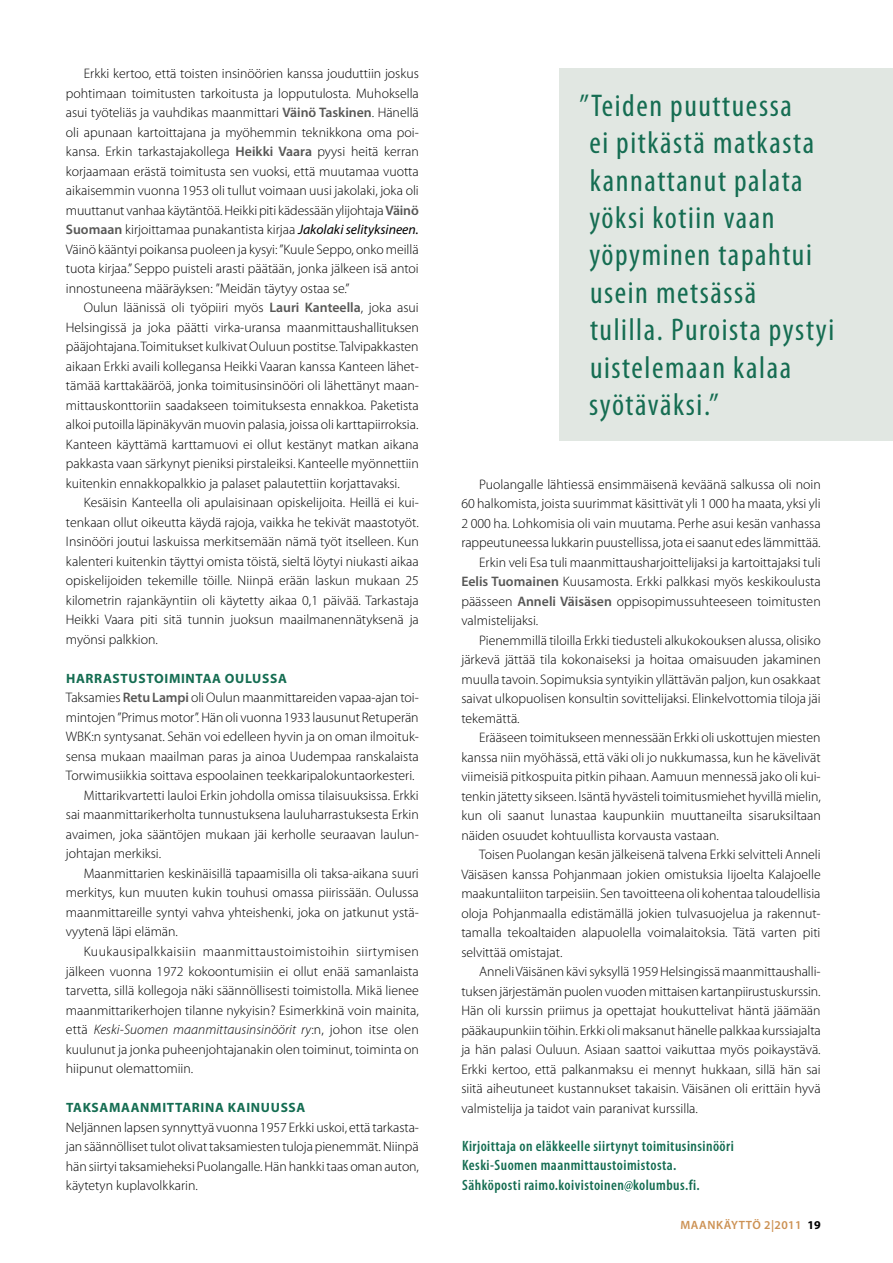
<style>
.page{position:relative;width:893px;height:1263px;background:#fff}
.page>*{position:absolute;margin:0;border:0;box-sizing:border-box;transform-origin:0 0}
.t1{font:condensed 31.5px/37.5px "Myriad Pro";letter-spacing:.05em;color:#156d52}
.t2{font:600 condensed 15px/19.5px "Myriad Pro";letter-spacing:.03em;color:#156d52}
.t3{font:300 13.8px/19.5px "Myriad Pro";color:#000;text-align:justify}
.t4{font:italic 300 13.8px "Myriad Pro";letter-spacing:.005em;color:#000}
.t5{font:300 13.8px "Myriad Pro";letter-spacing:.025em;color:#000}
.t6{font:700 13.5px "Myriad Pro";letter-spacing:.05em;color:#156d52}
.t7{font:600 12px "Myriad Pro";letter-spacing:.035em;color:#cc9153}
.s1{font-weight:600;color:#575756}
.s2{font-weight:400;font-style:italic}
.s3{font-style:normal}
.s4{font-weight:700;color:#000}
</style>
<div class="page">
<div style="left:560px;top:68px;width:333px;height:373px;background:#e1e7e2"></div>
<svg style="left:624px;top:1181px;width:9px;height:10px"></svg>
<p class="t3" style="left:66px;top:64px;width:354px;text-indent:18px">Erkki kertoo, että toisten insinöörien kanssa jouduttiin joskus pohtimaan toimitusten tarkoitusta ja lopputulosta. Muhoksella asui työteliäs ja vauhdikas maanmittari <span class="s1">Väinö Taskinen</span>. Hänellä oli apunaan kartoittajana ja myöhemmin teknikkona oma poi&shy;kansa. Erkin tarkastajakollega <span class="s1">Heikki Vaara</span> pyysi heitä kerran korjaamaan erästä toimitusta sen vuoksi, että muutamaa vuotta aikaisemmin vuonna 1953 oli tullut voimaan uusi jakolaki, joka oli muuttanut vanhaa käytäntöä. Heikki piti kädessään ylijohtaja <span class="s1">Väinö Suomaan</span> kirjoittamaa punakantista kirjaa <span class="s2">Jakolaki selityksineen.<br></span>Väinö kääntyi poikansa puoleen ja kysyi: ”Kuule Seppo, onko meillä tuota kirjaa.” Seppo puisteli arasti päätään, jonka jälkeen isä antoi innostuneena määräyksen: ”Meidän täytyy ostaa se.”</p>
<p class="t3" style="left:66px;top:298px;width:354px;text-indent:18px">Oulun läänissä oli työpiiri myös <span class="s1">Lauri Kanteella</span>, joka asui Helsingissä ja joka päätti virka-uransa maanmittaushallituksen pääjohtajana. Toimitukset kulkivat Ouluun postitse. Talvipakkasten aikaan Erkki availi kollegansa Heikki Vaaran kanssa Kanteen lähet&shy;tämää karttakääröä, jonka toimitusinsinööri oli lähettänyt maan&shy;mittauskonttoriin saadakseen toimituksesta ennakkoa. Paketista alkoi putoilla läpinäkyvän muovin palasia, joissa oli karttapiirroksia.<br>Kanteen käyttämä karttamuovi ei ollut kestänyt matkan aikana pakkasta vaan särkynyt pieniksi pirstaleiksi. Kanteelle myönnettiin kuitenkin ennakkopalkkio ja palaset palautettiin korjattavaksi.</p>
<p class="t3" style="left:66px;top:493px;width:354px;text-indent:18px">Kesäisin Kanteella oli apulaisinaan opiskelijoita. Heillä ei kui&shy;tenkaan ollut oikeutta käydä rajoja, vaikka he tekivät maastotyöt.<br>Insinööri joutui laskuissa merkitsemään nämä työt itselleen. Kun kalenteri kuitenkin täyttyi omista töistä, sieltä löytyi niukasti aikaa opiskelijoiden tekemille töille. Niinpä erään laskun mukaan 25 kilometrin rajankäyntiin oli käytetty aikaa 0,1 päivää. Tarkastaja Heikki Vaara piti sitä tunnin juoksun maailmanennätyksenä ja myönsi palkkion.</p>
<p class="t6" style="left:66px;top:670px;width:222px">HARRASTUSTOIMINTAA OULUSSA</p>
<p class="t3" style="left:66px;top:688px;width:354px">Taksamies <span class="s1">Retu Lampi</span> oli Oulun maanmittareiden vapaa-ajan toi-</p>
<p class="t3" style="left:66px;top:708px;width:354px">mintojen ”Primus motor”. Hän oli vuonna 1933 lausunut Retuperän</p>
<p class="t3" style="left:66px;top:727px;width:354px">WBK:n syntysanat. Sehän voi edelleen hyvin ja on oman ilmoituk-</p>
<p class="t3" style="left:66px;top:747px;width:354px">sensa mukaan maailman paras ja ainoa Uudempaa ranskalaista</p>
<p class="t3" style="left:66px;top:766px;width:350px">Torwimusiikkia soittava espoolainen teekkaripalokuntaorkesteri.</p>
<p class="t3" style="left:84px;top:786px;width:337px">Mittarikvartetti lauloi Erkin johdolla omissa tilaisuuksissa. Erkki</p>
<p class="t3" style="left:66px;top:805px;width:354px">sai maanmittarikerholta tunnustuksena lauluharrastuksesta Erkin</p>
<p class="t3" style="left:66px;top:825px;width:354px">avaimen, joka sääntöjen mukaan jäi kerholle seuraavan laulun-</p>
<p class="t3" style="left:66px;top:844px;width:97px">johtajan merkiksi.</p>
<p class="t3" style="left:84px;top:864px;width:337px">Maanmittarien keskinäisillä tapaamisilla oli taksa-aikana suuri</p>
<p class="t3" style="left:66px;top:883px;width:354px">merkitys, kun muuten kukin touhusi omassa piirissään. Oulussa</p>
<p class="t3" style="left:66px;top:903px;width:354px">maanmittareille syntyi vahva yhteishenki, joka on jatkunut ystä-</p>
<p class="t3" style="left:66px;top:922px;width:114px">vyytenä läpi elämän.</p>
<p class="t5" style="left:84px;top:944px;width:337px">Kuukausipalkkaisiin maanmittaustoimistoihin siirtymisen</p>
<p class="t3" style="left:66px;top:961px;width:354px">jälkeen vuonna 1972 kokoontumisiin ei ollut enää samanlaista</p>
<p class="t3" style="left:66px;top:981px;width:354px">tarvetta, sillä kollegoja näki säännöllisesti toimistolla. Mikä lienee</p>
<p class="t3" style="left:66px;top:1000px;width:354px">maanmittarikerhojen tilanne nykyisin? Esimerkkinä voin mainita,</p>
<p class="t4" style="left:66px;top:1022px;width:354px"><span class="s3">että</span> Keski-Suomen maanmittausinsinöörit ry<span class="s3">:n, johon itse olen</span></p>
<p class="t3" style="left:66px;top:1039px;width:354px">kuulunut ja jonka puheenjohtajanakin olen toiminut, toiminta on</p>
<p class="t3" style="left:66px;top:1059px;width:129px">hiipunut olemattomiin.</p>
<p class="t6" style="left:66px;top:1099px;width:241px">TAKSAMAANMITTARINA KAINUUSSA</p>
<p class="t3" style="left:66px;top:1117px;width:355px">Neljännen lapsen synnyttyä vuonna 1957 Erkki uskoi, että tarkasta&shy;jan säännölliset tulot olivat taksamiesten tuloja pienemmät. Niinpä hän siirtyi taksamieheksi Puolangalle. Hän hankki taas oman auton, käytetyn kuplavolkkarin.</p>
<h1 class="t1" style="left:589px;top:86px;width:246px;text-indent:-10px">”Teiden puuttuessa<br>ei pitkästä matkasta kannattanut palata yöksi kotiin vaan yöpyminen tapahtui usein metsässä tulilla. Puroista pystyi uistelemaan kalaa syötäväksi.”</h1>
<p class="t3" style="left:479px;top:475px;width:343px">Puolangalle lähtiessä ensimmäisenä keväänä salkussa oli noin</p>
<p class="t3" style="left:461px;top:494px;width:361px">60 halkomista, joista suurimmat käsittivät yli 1 000 ha maata, yksi yli</p>
<p class="t3" style="left:461px;top:514px;width:361px">2 000 ha. Lohkomisia oli vain muutama. Perhe asui kesän vanhassa</p>
<p class="t3" style="left:461px;top:533px;width:361px">rappeutuneessa lukkarin puustellissa, jota ei saanut edes lämmittää.</p>
<p class="t3" style="left:479px;top:553px;width:343px">Erkin veli Esa tuli maanmittausharjoittelijaksi ja kartoittajaksi tuli</p>
<p class="t3" style="left:461px;top:572px;width:361px"><span class="s1">Eelis Tuomainen</span> Kuusamosta. Erkki palkkasi myös keskikoulusta</p>
<p class="t3" style="left:461px;top:592px;width:361px">päässeen <span class="s1">Anneli Väisäsen</span> oppisopimussuhteeseen toimitusten</p>
<p class="t3" style="left:461px;top:611px;width:78px">valmistelijaksi.</p>
<p class="t3" style="left:479px;top:631px;width:343px">Pienemmillä tiloilla Erkki tiedusteli alkukokouksen alussa, olisiko</p>
<p class="t3" style="left:461px;top:650px;width:361px">järkevä jättää tila kokonaiseksi ja hoitaa omaisuuden jakaminen</p>
<p class="t3" style="left:461px;top:670px;width:361px">muulla tavoin. Sopimuksia syntyikin yllättävän paljon, kun osakkaat</p>
<p class="t3" style="left:461px;top:689px;width:361px">saivat ulkopuolisen konsultin sovittelijaksi. Elinkelvottomia tiloja jäi</p>
<p class="t3" style="left:461px;top:709px;width:60px">tekemättä.</p>
<p class="t3" style="left:479px;top:728px;width:343px">Erääseen toimitukseen mennessään Erkki oli uskottujen miesten</p>
<p class="t3" style="left:461px;top:748px;width:361px">kanssa niin myöhässä, että väki oli jo nukkumassa, kun he kävelivät</p>
<p class="t3" style="left:461px;top:767px;width:361px">viimeisiä pitkospuita pitkin pihaan. Aamuun mennessä jako oli kui-</p>
<p class="t3" style="left:461px;top:787px;width:361px">tenkin jätetty sikseen. Isäntä hyvästeli toimitusmiehet hyvillä mielin,</p>
<p class="t3" style="left:461px;top:806px;width:361px">kun oli saanut lunastaa kaupunkiin muuttaneilta sisaruksiltaan</p>
<p class="t3" style="left:461px;top:826px;width:259px">näiden osuudet kohtuullista korvausta vastaan.</p>
<p class="t3" style="left:479px;top:845px;width:343px">Toisen Puolangan kesän jälkeisenä talvena Erkki selvitteli Anneli</p>
<p class="t3" style="left:461px;top:865px;width:361px">Väisäsen kanssa Pohjanmaan jokien omistuksia Iijoelta Kalajoelle</p>
<p class="t3" style="left:461px;top:884px;width:361px">maakuntaliiton tarpeisiin. Sen tavoitteena oli kohentaa taloudellisia</p>
<p class="t3" style="left:461px;top:904px;width:361px">oloja Pohjanmaalla edistämällä jokien tulvasuojelua ja rakennut-</p>
<p class="t3" style="left:461px;top:923px;width:361px">tamalla tekoaltaiden alapuolella voimalaitoksia. Tätä varten piti</p>
<p class="t3" style="left:461px;top:943px;width:103px">selvittää omistajat.</p>
<p class="t3" style="left:479px;top:962px;width:343px">Anneli Väisänen kävi syksyllä 1959 Helsingissä maanmittaushalli-</p>
<p class="t3" style="left:461px;top:982px;width:361px">tuksen järjestämän puolen vuoden mittaisen kartanpiirustuskurssin.</p>
<p class="t3" style="left:461px;top:1001px;width:361px">Hän oli kurssin priimus ja opettajat houkuttelivat häntä jäämään</p>
<p class="t3" style="left:461px;top:1021px;width:361px">pääkaupunkiin töihin. Erkki oli maksanut hänelle palkkaa kurssiajalta</p>
<p class="t3" style="left:461px;top:1040px;width:361px">ja hän palasi Ouluun. Asiaan saattoi vaikuttaa myös poikaystävä.</p>
<p class="t3" style="left:461px;top:1060px;width:361px">Erkki kertoo, että palkanmaksu ei mennyt hukkaan, sillä hän sai</p>
<p class="t3" style="left:461px;top:1079px;width:361px">siitä aiheutuneet kustannukset takaisin. Väisänen oli erittäin hyvä</p>
<p class="t3" style="left:461px;top:1099px;width:238px">valmistelija ja taidot vain paranivat kurssilla.</p>
<p class="t2" style="left:462px;top:1136px;width:273px">Kirjoittaja on eläkkeelle siirtynyt toimitusinsinööri<br>Keski-Suomen maanmittaustoimistosta.<br>Sähköposti raimo.koivistoinen kolumbus.fi.</p>
<p class="t7" style="left:680px;top:1218px;width:142px">Maankäyttö 2|2011 <span class="s4">19</span></p>
</div>
